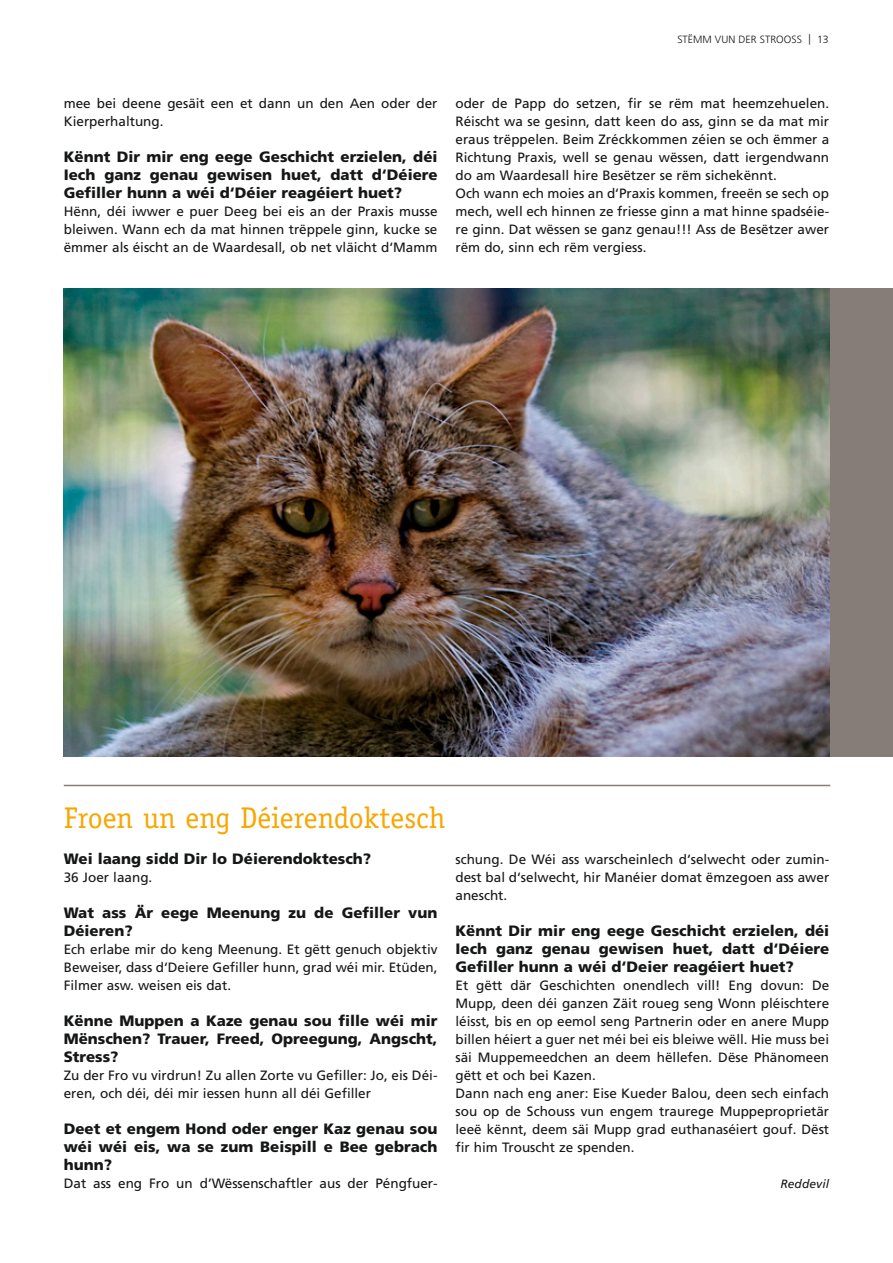
<style>
.page{position:relative;width:893px;height:1263px;background:#fff}
.page>*{position:absolute;margin:0;border:0;box-sizing:border-box;transform-origin:0 0}
.t1{font:30px "Officina Serif Std";color:#f8a600}
.t2{font:900 15px/18px "Frutiger LT Std";color:#151616;text-align:justify}
.t3{font:13.5px/18px "Frutiger LT Std";color:#151616;text-align:justify}
.t4{font:italic 12px "Frutiger LT Std";letter-spacing:.01em;color:#151616}
.t5{font:300 10.5px "Frutiger LT Std";color:#151616}
</style>
<div class="page">
<div style="left:829px;top:288px;width:64px;height:468px;background:#867d79"></div>
<img style="left:64px;top:288px;width:765px;height:468px">
<hr style="left:64px;top:785px;width:766px;height:1px;background:#867d79">
<p class="t5" style="left:677px;top:33px;width:153px">STËMM VUN DER STROOSS | 13</p>
<p class="t3" style="left:64px;top:94px;width:375px">mee bei deene gesäit een et dann un den Aen oder der<br>Kierperhaltung.</p>
<p class="t2" style="left:64px;top:148px;width:375px">Kënnt Dir mir eng eege Geschicht erzielen, déi Iech ganz genau gewisen huet, datt d‘Déiere Gefiller hunn a wéi d‘Déier reagéiert huet?</p>
<p class="t3" style="left:64px;top:202px;width:375px">Hënn, déi iwwer e puer Deeg bei eis an der Praxis musse bleiwen. Wann ech da mat hinnen trëppele ginn, kucke se ëmmer als éischt an de Waardesall, ob net vläicht d‘Mamm</p>
<p class="t3" style="left:455px;top:94px;width:375px">oder de Papp do setzen, fir se rëm mat heemzehuelen.<br>Réischt wa se gesinn, datt keen do ass, ginn se da mat mir eraus trëppelen. Beim Zréckkommen zéien se och ëmmer a Richtung Praxis, well se genau wëssen, datt iergendwann do am Waardesall hire Besëtzer se rëm sichekënnt.</p>
<p class="t3" style="left:455px;top:184px;width:375px">Och wann ech moies an d‘Praxis kommen, freeën se sech op mech, well ech hinnen ze friesse ginn a mat hinne spadséie&shy;re ginn. Dat wëssen se ganz genau!!! Ass de Besëtzer awer rëm do, sinn ech rëm vergiess.</p>
<p class="t1" style="left:64px;top:800px;width:383px">Froen un eng Déierendoktesch</p>
<p class="t2" style="left:64px;top:850px;width:309px">Wei laang sidd Dir lo Déierendoktesch?</p>
<p class="t3" style="left:64px;top:868px;width:90px">36 Joer laang.</p>
<p class="t2" style="left:64px;top:904px;width:375px">Wat ass Är eege Meenung zu de Gefiller vun<br>Déieren?</p>
<p class="t3" style="left:64px;top:940px;width:375px">Ech erlabe mir do keng Meenung. Et gëtt genuch objektiv Beweiser, dass d‘Deiere Gefiller hunn, grad wéi mir. Etüden, Filmer asw. weisen eis dat.</p>
<p class="t2" style="left:64px;top:1012px;width:375px">Kënne Muppen a Kaze genau sou fille wéi mir Mënschen? Trauer, Freed, Opreegung, Angscht, Stress?</p>
<p class="t3" style="left:64px;top:1066px;width:375px">Zu der Fro vu virdrun! Zu allen Zorte vu Gefiller: Jo, eis Déi&shy;eren, och déi, déi mir iessen hunn all déi Gefiller</p>
<p class="t2" style="left:64px;top:1120px;width:375px">Deet et engem Hond oder enger Kaz genau sou wéi wéi eis, wa se zum Beispill e Bee gebrach hunn?</p>
<p class="t3" style="left:64px;top:1174px;width:375px">Dat ass eng Fro un d’Wëssenschaftler aus der Péngfuer-</p>
<p class="t3" style="left:455px;top:850px;width:375px">schung. De Wéi ass warscheinlech d‘selwecht oder zumin&shy;dest bal d‘selwecht, hir Manéier domat ëmzegoen ass awer anescht.</p>
<p class="t2" style="left:455px;top:922px;width:375px">Kënnt Dir mir eng eege Geschicht erzielen, déi Iech ganz genau gewisen huet, datt d‘Déiere Gefiller hunn a wéi d‘Deier reagéiert huet?</p>
<p class="t3" style="left:455px;top:976px;width:375px">Et gëtt där Geschichten onendlech vill! Eng dovun: De Mupp, deen déi ganzen Zäit roueg seng Wonn pléischtere léisst, bis en op eemol seng Partnerin oder en anere Mupp billen héiert a guer net méi bei eis bleiwe wëll. Hie muss bei säi Muppemeedchen an deem hëllefen. Dëse Phänomeen gëtt et och bei Kazen.</p>
<p class="t3" style="left:455px;top:1084px;width:375px">Dann nach eng aner: Eise Kueder Balou, deen sech einfach sou op de Schouss vun engem traurege Muppeproprietär leeë kënnt, deem säi Mupp grad euthanaséiert gouf. Dëst fir him Trouscht ze spenden.</p>
<p class="t4" style="left:780px;top:1177px;width:50px">Reddevil</p>
</div>
